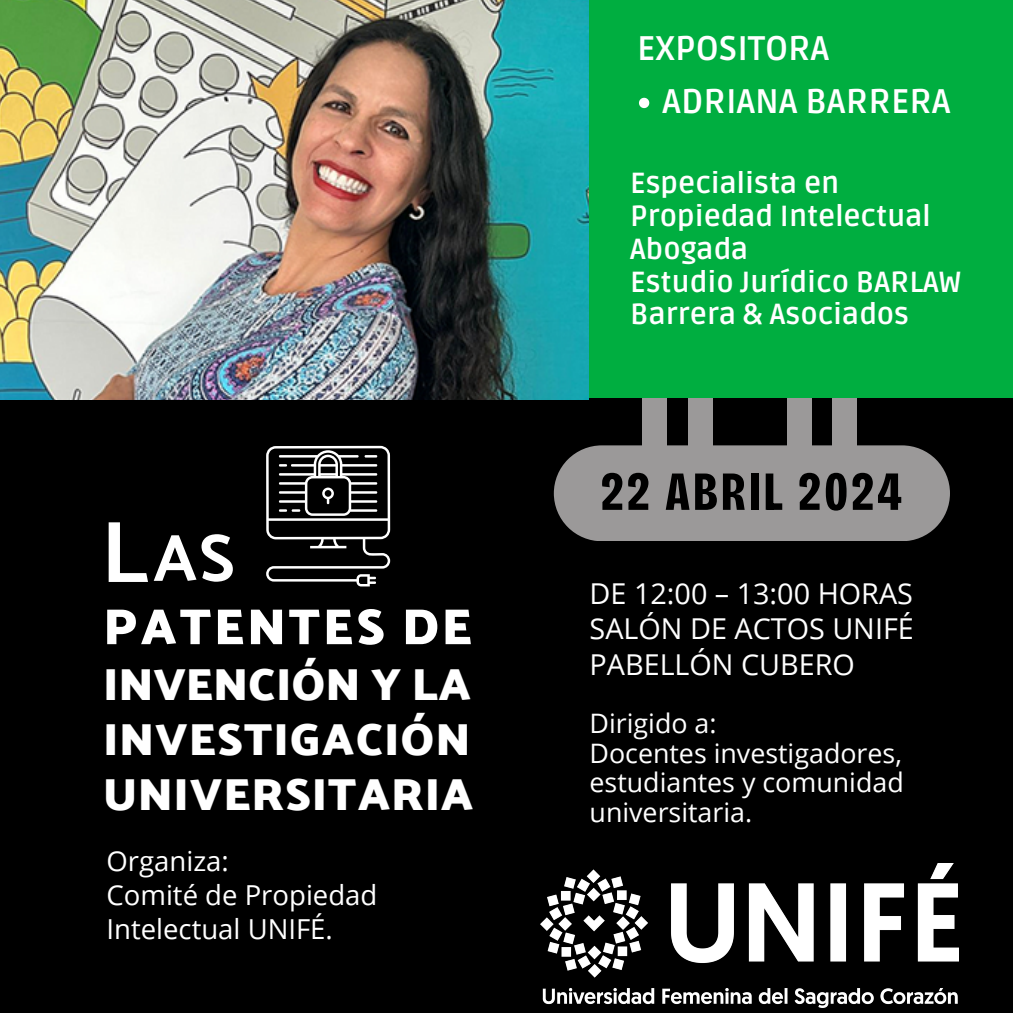
<style>
.page{position:relative;width:1013px;height:1013px;background:#fff}
.page>*{position:absolute;margin:0;border:0;box-sizing:border-box;transform-origin:0 0}
.t1{font:87.62px "Palanquin Dark";color:#fff}
.t2{font:900 expanded 77.31px "Bernoru";color:#9b9999}
.t3{font:67px "Palanquin Dark";color:#fff}
.t4{font:700 55px "Bricolage Grotesque 36 pt Condensed";letter-spacing:.06em;color:#000}
.t5{font:700 50.75px "Palanquin Dark";letter-spacing:.06em;color:#fff}
.t6{font:700 45.75px/54.9px "Palanquin Dark";letter-spacing:.025em;color:#fff;text-align:justify}
.t7{font:700 34.06px "Ruda";color:#fff}
.t8{font:700 29.06px/32.8px "Ruda";color:#fff}
.t9{font:28.75px/35.6px "Open Sans";color:#fff;text-align:justify}
.t10{font:27.5px/34.2px "Open Sans";color:#fff}
.t11{font:26.81px/29.5px "Open Sans";color:#fff;text-align:justify}
</style>
<div class="page">
<div style="left:0;top:0;width:1012px;height:1012px;background:#00ae40"></div>
<div style="left:0;top:398px;width:1012px;height:614px;background:#000"></div>
<img style="left:0;top:0;width:588px;height:400px">
<svg style="left:639px;top:98px;width:10px;height:10px"></svg>
<div style="left:554px;top:445px;width:396px;height:96px;background:#9b9999"></div>
<svg style="left:266px;top:446px;width:124px;height:140px;background:#383838"></svg>
<img style="left:540px;top:863px;width:419px;height:144px">
<p class="t1" style="left:101px;top:500px;width:49px">L</p>
<p class="t3" style="left:153px;top:518px;width:84px">AS</p>
<p class="t5" style="left:104px;top:597px;width:370px">PATENTES DE</p>
<p class="t6" style="left:104px;top:657px;width:371px">INVENCIÓN Y LA INVESTIGACIÓN UNIVERSITARIA</p>
<p class="t10" style="left:106px;top:842px;width:124px">Organiza:</p>
<p class="t10" style="left:106px;top:877px;width:272px">Comité de Propiedad<br>Intelectual UNIFÉ.</p>
<h4 class="t7" style="left:637px;top:28px;width:194px">EXPOSITORA</h4>
<p class="t7" style="left:662px;top:82px;width:289px">ADRIANA BARRERA</p>
<p class="t8" style="left:630px;top:167px;width:302px">Especialista en<br>Propiedad Intelectual</p>
<p class="t8" style="left:630px;top:233px;width:120px">Abogada</p>
<p class="t8" style="left:630px;top:266px;width:333px">Estudio Jurídico BARLAW</p>
<p class="t8" style="left:630px;top:299px;width:280px">Barrera &amp; Asociados</p>
<h3 class="t2" style="left:638px;top:381px;width:80px">II</h3>
<p class="t2" style="left:782px;top:381px;width:80px">II</p>
<p class="t4" style="left:601px;top:458px;width:302px">22 ABRIL 2024</p>
<p class="t9" style="left:589px;top:574px;width:326px">DE 12:00 – 13:00 HORAS SALÓN DE ACTOS UNIFÉ PABELLÓN CUBERO</p>
<p class="t11" style="left:589px;top:708px;width:128px">Dirigido a:</p>
<p class="t11" style="left:589px;top:737px;width:316px">Docentes investigadores, estudiantes y comunidad universitaria.</p>
</div>
